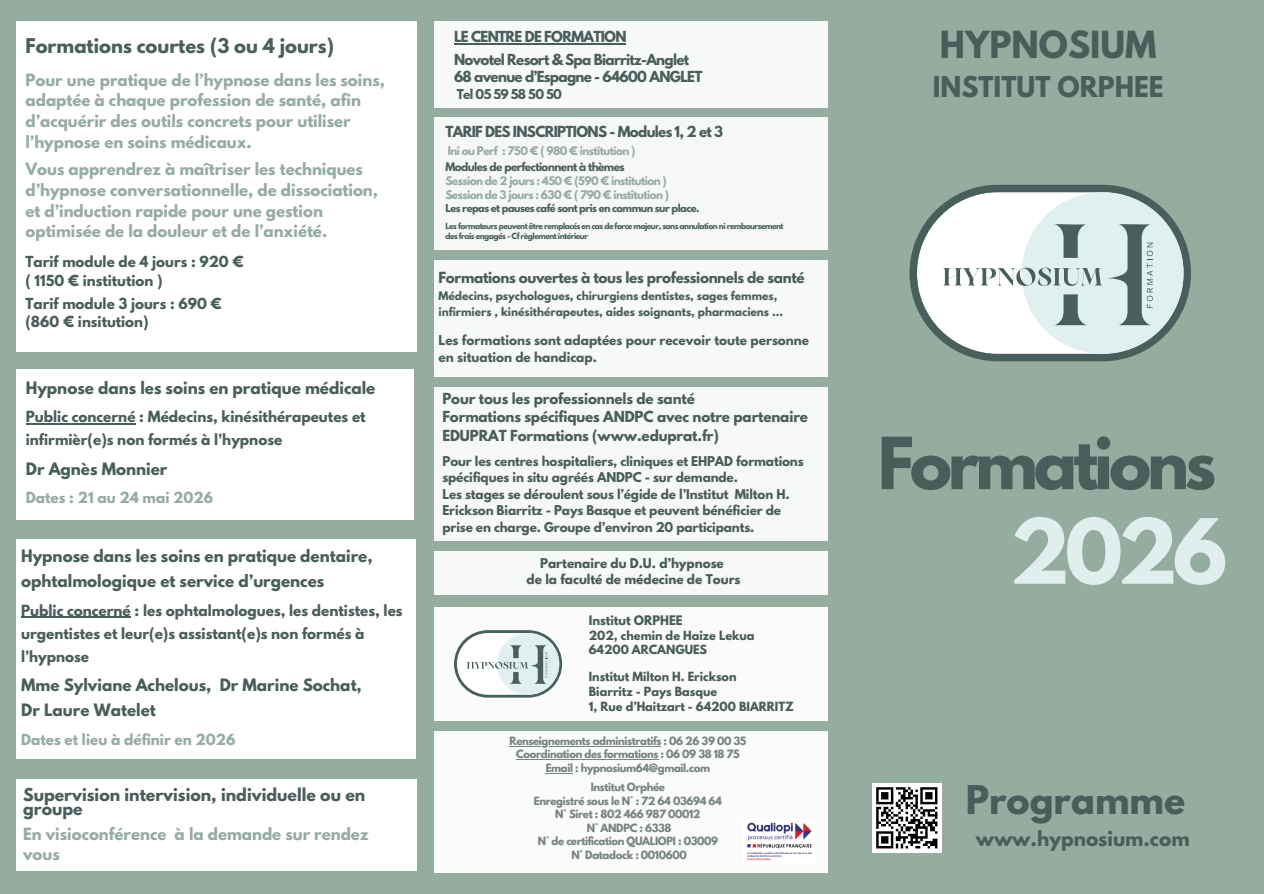
<style>
.page{position:relative;width:1264px;height:894px;background:#fff}
.page>*{position:absolute;margin:0;border:0;box-sizing:border-box;transform-origin:0 0}
.t1{font:700 79.5px "League Spartan";color:#e0efee}
.t2{font:700 63.6px "League Spartan";letter-spacing:-.065em;color:#485e5a}
.t3{font:700 35.1px "League Spartan";color:#485e5a}
.t4{font:700 33.15px "League Spartan";color:#485e5a}
.t5{font:700 25.35px "League Spartan";color:#485e5a}
.t6{font:700 18.6px "League Spartan";color:#485e5a}
.t7{font:700 18px "League Spartan";color:#485f5b}
.t8{font:700 15.75px/14.1px "League Spartan";color:#485e5a}
.t9{font:700 15.15px/25.2px "League Spartan";color:#485e5a}
.t10{font:700 15px/20.7px "League Spartan";color:#95aca0}
.t11{font:700 13.65px/22.8px "League Spartan";color:#485e5a}
.t12{font:700 13.65px "League Spartan";letter-spacing:-.025em;color:#485e5a}
.t13{font:700 13.65px "League Spartan";color:#95aca0}
.t14{font:700 13.5px/18.5px "League Spartan";letter-spacing:-.01em;color:#485e5a}
.t15{font:700 13.5px/23.1px "League Spartan";letter-spacing:-.05em;color:#485e5a}
.t16{font:700 12.15px/17.7px "League Spartan";color:#485e5a}
.t17{font:700 12px/16.5px "League Spartan";letter-spacing:-.01em;color:#485e5a;text-align:center}
.t18{font:700 12px "League Spartan";letter-spacing:-.05em;color:#485e5a}
.t19{font:700 11.7px "League Spartan";color:#485e5a}
.t20{font:700 11.25px/14.7px "League Spartan";color:#485e5a}
.t21{font:700 10.65px/15.8px "League Spartan";color:#485e5a}
.t22{font:700 10.5px/14.4px "League Spartan";letter-spacing:-.05em;color:#95aca0}
.t23{font:700 10.5px "League Spartan";letter-spacing:-.05em;color:#485e5a}
.t24{font:700 10.2px/13.5px "League Spartan";letter-spacing:-.035em;color:#798684;text-align:center}
.t25{font:700 9.75px "League Spartan";letter-spacing:-.05em;color:#485e5a}
.t26{font:700 7.5px/10.1px "League Spartan";letter-spacing:-.065em;color:#485e5a}
</style>
<div class="page">
<div style="left:0;top:0;width:1263px;height:893px;background:#95aca0"></div>
<div style="left:434px;top:21px;width:393px;height:86px;background:#f8f9f9"></div>
<div style="left:434px;top:117px;width:393px;height:132px;background:#f6f8f7"></div>
<div style="left:434px;top:260px;width:393px;height:117px;background:#f8f9f9"></div>
<div style="left:434px;top:607px;width:393px;height:113px;background:#fff"></div>
<div style="left:434px;top:387px;width:393px;height:154px;background:#f7f9f8"></div>
<div style="left:434px;top:730px;width:393px;height:141px;background:#fff"></div>
<div style="left:434px;top:551px;width:393px;height:44px;background:#f7f9f8"></div>
<img style="left:872px;top:783px;width:69px;height:69px">
<div style="left:16px;top:21px;width:400px;height:331px;background:#fff"></div>
<div style="left:16px;top:779px;width:400px;height:91px;background:#fff"></div>
<div style="left:16px;top:369px;width:397px;height:150px;background:#fff"></div>
<svg style="left:909px;top:185px;width:281px;height:176px"></svg>
<svg style="left:917px;top:192px;width:266px;height:162px;background:#d0dbda"></svg>
<svg style="left:454px;top:630px;width:108px;height:67px"></svg>
<div style="left:16px;top:539px;width:400px;height:219px;background:#fff"></div>
<img style="left:749px;top:822px;width:63px;height:38px">
<img style="left:508px;top:730px;width:241px;height:130px">
<hr style="left:509px;top:745px;width:152px;height:1px;background:#798684">
<hr style="left:516px;top:759px;width:142px;height:1px;background:#798684">
<svg style="left:545px;top:772px;width:28px;height:1px"></svg>
<hr style="left:454px;top:43px;width:172px;height:1px;background:#485e5a">
<hr style="left:21px;top:616px;width:110px;height:1px;background:#485e5a">
<hr style="left:26px;top:423px;width:110px;height:1px;background:#485e5a">
<p class="t7" style="left:25px;top:37px;width:310px">Formations courtes (3 ou 4 jours)</p>
<p class="t10" style="left:25px;top:71px;width:361px">Pour une pratique de l’hypnose dans les soins, adaptée à chaque profession de santé, afin d’acquérir des outils concrets pour utiliser l’hypnose en soins médicaux.</p>
<p class="t10" style="left:25px;top:160px;width:354px">Vous apprendrez à maîtriser les techniques d’hypnose conversationnelle, de dissociation, et d’induction rapide pour une gestion optimisée de la douleur et de l’anxiété.</p>
<p class="t14" style="left:25px;top:254px;width:220px">Tarif module de 4 jours : 920 € ( 1150 € institution )</p>
<p class="t14" style="left:25px;top:295px;width:198px">Tarif module 3 jours : 690 € (860 € insitution)</p>
<p class="t9" style="left:26px;top:377px;width:351px">Hypnose dans les soins en pratique médicale</p>
<p class="t11" style="left:26px;top:407px;width:341px">Public concerné : Médecins, kinésithérapeutes et infirmièr(e)s non formés à l'hypnose</p>
<p class="t9" style="left:26px;top:457px;width:143px">Dr Agnès Monnier</p>
<p class="t13" style="left:26px;top:490px;width:189px">Dates : 21 au 24 mai 2026</p>
<p class="t9" style="left:21px;top:545px;width:353px">Hypnose dans les soins en pratique dentaire, ophtalmologique et service d’urgences</p>
<p class="t11" style="left:21px;top:600px;width:383px">Public concerné : les ophtalmologues, les dentistes, les urgentistes et leur(e)s assistant(e)s non formés à l’hypnose</p>
<p class="t9" style="left:21px;top:674px;width:342px">Mme Sylviane Achelous, Dr Marine Sochat,<br>Dr Laure Watelet</p>
<p class="t13" style="left:21px;top:732px;width:216px">Dates et lieu à définir en 2026</p>
<p class="t8" style="left:23px;top:789px;width:344px">Supervision intervision, individuelle ou en groupe</p>
<p class="t10" style="left:23px;top:826px;width:347px;line-height:20px">En visioconférence à la demande sur rendez vous</p>
<p class="t15" style="left:454px;top:26px;width:237px">LE CENTRE DE FORMATION<br>Novotel Resort &amp; Spa Biarritz-Anglet</p>
<p class="t15" style="left:454px;top:67px;width:250px">68 avenue d’Espagne - 64600 ANGLET</p>
<p class="t18" style="left:456px;top:88px;width:107px">Tel 05 59 58 50 50</p>
<p class="t15" style="left:445px;top:122px;width:279px">TARIF DES INSCRIPTIONS - Modules 1, 2 et 3</p>
<p class="t22" style="left:448px;top:145px;width:189px">Ini ou Perf : 750 € ( 980 € institution )</p>
<p class="t23" style="left:445px;top:161px;width:181px">Modules de perfectionnent à thèmes</p>
<p class="t22" style="left:445px;top:175px;width:225px">Session de 2 jours : 450 € (590 € institution )<br>Session de 3 jours : 630 € ( 790 € institution )</p>
<p class="t25" style="left:445px;top:203px;width:255px">Les repas et pauses café sont pris en commun sur place.</p>
<p class="t26" style="left:445px;top:222px;width:340px">Les formateurs peuvent être remplacés en cas de force majeur, sans annulation ni remboursement des frais engagés - Cf règlement intérieur</p>
<p class="t12" style="left:438px;top:270px;width:367px">Formations ouvertes à tous les professionnels de santé</p>
<p class="t21" style="left:438px;top:289px;width:346px">Médecins, psychologues, chirurgiens dentistes, sages femmes, infirmiers , kinésithérapeutes, aides soignants, pharmaciens ...</p>
<p class="t16" style="left:438px;top:332px;width:372px">Les formations sont adaptées pour recevoir toute personne en situation de handicap.</p>
<p class="t14" style="left:442px;top:390px;width:367px">Pour tous les professionnels de santé<br>Formations spécifiques ANDPC avec notre partenaire<br>EDUPRAT Formations (www.eduprat.fr)</p>
<p class="t17" style="left:442px;top:454px;width:363px;text-align:left">Pour les centres hospitaliers, cliniques et EHPAD formations spécifiques in situ agréés ANDPC - sur demande.<br>Les stages se déroulent sous l’égide de l’Institut Milton H.<br>Erickson Biarritz - Pays Basque et peuvent bénéficier de prise en charge. Groupe d’environ 20 participants.</p>
<p class="t17" style="left:526px;top:556px;width:215px;line-height:16px">Partenaire du D.U. d’hypnose<br>de la faculté de médecine de Tours</p>
<p class="t19" style="left:589px;top:613px;width:95px">Institut ORPHEE</p>
<p class="t20" style="left:589px;top:629px;width:167px">202, chemin de Haize Lekua<br>64200 ARCANGUES</p>
<p class="t20" style="left:589px;top:670px;width:206px">Institut Milton H. Erickson<br>Biarritz - Pays Basque<br>1, Rue d’Haitzart - 64200 BIARRITZ</p>
<p class="t24" style="left:509px;top:735px;width:238px">Renseignements administratifs : 06 26 39 00 35<br>Coordination des formations : 06 09 38 18 75<br>Email : hypnosium64@gmail.com</p>
<p class="t24" style="left:534px;top:781px;width:189px">Institut Orphée<br>Enregistré sous le N° : 72 64 03694 64<br>N° Siret : 802 466 987 00012<br>N° ANDPC : 6338<br>N° de certification QUALIOPI : 03009<br>N° Datadock : 0010600</p>
<h3 class="t4" style="left:940px;top:28px;width:218px">HYPNOSIUM</h3>
<h3 class="t5" style="left:932px;top:74px;width:232px">INSTITUT ORPHEE</h3>
<h2 class="t2" style="left:877px;top:431px;width:340px">Formations</h2>
<h1 class="t1" style="left:1009px;top:512px;width:219px">2026</h1>
<h3 class="t3" style="left:965px;top:781px;width:221px">Programme</h3>
<p class="t6" style="left:975px;top:828px;width:215px">www.hypnosium.com</p>
</div>
